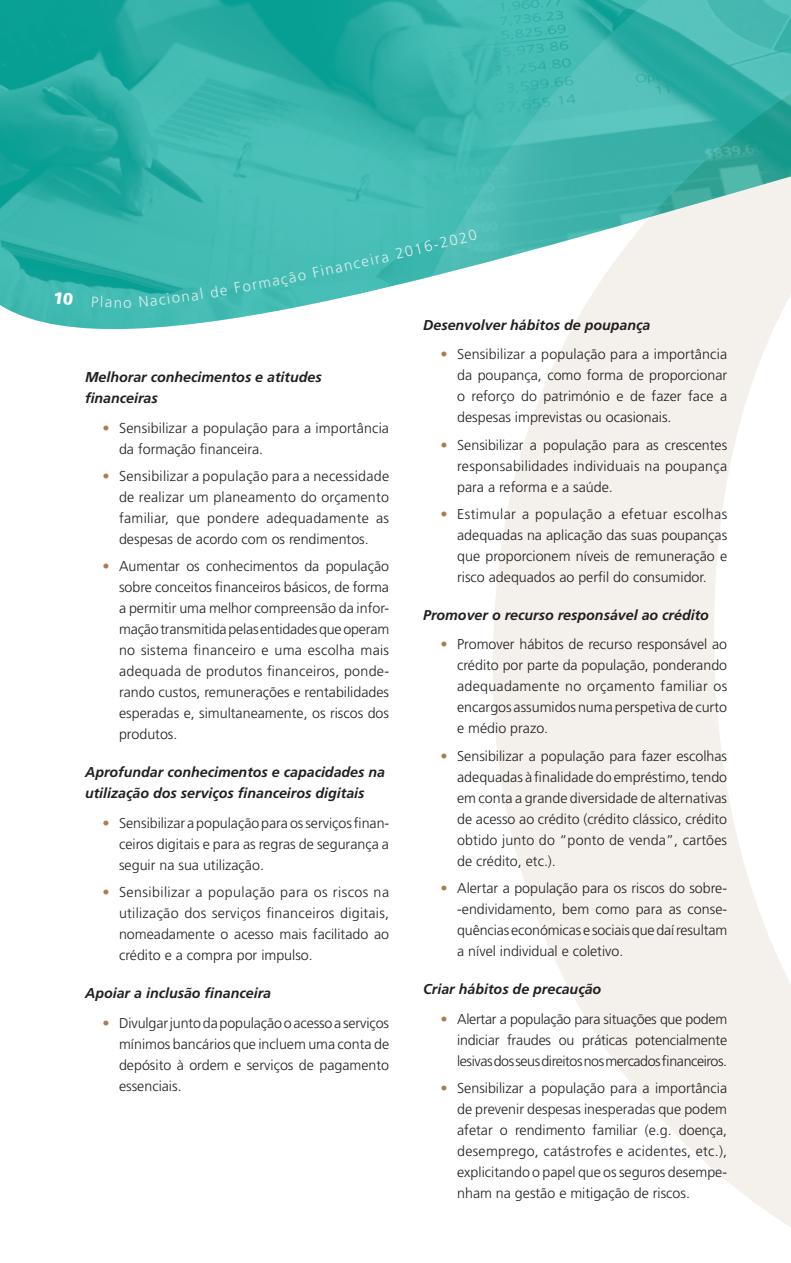
<style>
.page{position:relative;width:791px;height:1263px;background:#fff}
.page>*{position:absolute;margin:0;border:0;box-sizing:border-box;transform-origin:0 0}
.t1{font:300 15px "Frutiger LT Pro";color:#dbeeec}
.t2{font:300 14.25px/21px "Frutiger LT Pro";color:#231f20;text-align:justify}
.Subtitulo_bold_itali{font:italic 700 14.25px/21px "Frutiger LT Pro";color:#231f20}
.s1{font-weight:700;color:#a87d53}
</style>
<div class="page">
<img style="left:0;top:0;width:342px;height:329px">
<svg style="left:342px;top:0;width:151px;height:298px;background:#48bbb3"></svg>
<svg style="left:493px;top:0;width:298px;height:1227px;fill:#f4f0eb"></svg>
<svg style="left:54px;top:292px;width:19px;height:13px"></svg>
<svg style="left:92px;top:296px;width:19px;height:12px"></svg>
<svg style="left:124px;top:300px;width:7px;height:8px"></svg>
<svg style="left:139px;top:288px;width:64px;height:19px"></svg>
<svg style="left:210px;top:282px;width:31px;height:16px"></svg>
<p class="t1" style="left:114px;top:294px;width:10px">n</p>
<p class="t1" style="left:403px;top:244px;width:75px;rotate:-14deg">016-2020</p>
<p class="t1" style="left:333px;top:260px;width:72px;rotate:-13deg">anceira 2</p>
<p class="t1" style="left:287px;top:269px;width:47px;rotate:-12deg">ão Fin</p>
<p class="t1" style="left:241px;top:278px;width:47px;rotate:-11deg">ormaç</p>
<p class="Subtitulo_bold_itali" style="left:85px;top:367px;width:238px">Melhorar conhecimentos e atitudes financeiras</p>
<p class="t2" style="left:119px;top:417px;width:271px;text-indent:-17px"><span class="s1">•</span> Sensibilizar a população para a importância da formação financeira.</p>
<p class="t2" style="left:119px;top:466px;width:272px;text-indent:-17px"><span class="s1">•</span> Sensibilizar a população para a necessidade de realizar um planeamento do orçamento familiar, que pondere adequadamente as despesas de acordo com os rendimentos.</p>
<p class="t2" style="left:119px;top:556px;width:272px;text-indent:-17px"><span class="s1">•</span> Aumentar os conhecimentos da população sobre conceitos financeiros básicos, de forma a permitir uma melhor compreensão da infor&shy;mação transmitida pelas entidades que operam no sistema financeiro e uma escolha mais adequada de produtos financeiros, ponde&shy;rando custos, remunerações e rentabilidades esperadas e, simultaneamente, os riscos dos produtos.</p>
<p class="Subtitulo_bold_itali" style="left:85px;top:762px;width:302px">Aprofundar conhecimentos e capacidades na utilização dos serviços financeiros digitais</p>
<p class="t2" style="left:119px;top:813px;width:271px;text-indent:-17px"><span class="s1">•</span> Sensibilizar a população para os serviços finan&shy;ceiros digitais e para as regras de segurança a seguir na sua utilização.</p>
<p class="t2" style="left:119px;top:882px;width:272px;text-indent:-17px"><span class="s1">•</span> Sensibilizar a população para os riscos na utilização dos serviços financeiros digitais, nomeadamente o acesso mais facilitado ao crédito e a compra por impulso.</p>
<p class="Subtitulo_bold_itali" style="left:85px;top:983px;width:188px">Apoiar a inclusão financeira</p>
<p class="t2" style="left:119px;top:1012px;width:272px;text-indent:-17px"><span class="s1">•</span> Divulgar junto da população o acesso a serviços mínimos bancários que incluem uma conta de depósito à ordem e serviços de pagamento essenciais.</p>
<p class="Subtitulo_bold_itali" style="left:423px;top:314px;width:229px">Desenvolver hábitos de poupança</p>
<p class="t2" style="left:457px;top:344px;width:272px;text-indent:-17px"><span class="s1">•</span> Sensibilizar a população para a importância da poupança, como forma de proporcionar o reforço do património e de fazer face a despesas imprevistas ou ocasionais.</p>
<p class="t2" style="left:457px;top:434px;width:272px;text-indent:-17px"><span class="s1">•</span> Sensibilizar a população para as crescentes responsabilidades individuais na poupança para a reforma e a saúde.</p>
<p class="t2" style="left:457px;top:504px;width:272px;text-indent:-17px"><span class="s1">•</span> Estimular a população a efetuar escolhas adequadas na aplicação das suas poupanças que proporcionem níveis de remuneração e risco adequados ao perfil do consumidor.</p>
<p class="Subtitulo_bold_itali" style="left:423px;top:604px;width:287px">Promover o recurso responsável ao crédito</p>
<p class="t2" style="left:457px;top:634px;width:272px;text-indent:-17px"><span class="s1">•</span> Promover hábitos de recurso responsável ao crédito por parte da população, ponderando adequadamente no orçamento familiar os encargos assumidos numa perspetiva de curto e médio prazo.</p>
<p class="t2" style="left:457px;top:745px;width:272px;text-indent:-17px"><span class="s1">•</span> Sensibilizar a população para fazer escolhas adequadas à finalidade do empréstimo, tendo em conta a grande diversidade de alternativas de acesso ao crédito (crédito clássico, crédito obtido junto do “ponto de venda”, cartões de crédito, etc.).</p>
<p class="t2" style="left:457px;top:878px;width:272px;text-indent:-17px"><span class="s1">•</span> Alertar a população para os riscos do sobre--endividamento, bem como para as conse&shy;quências económicas e sociais que daí resultam a nível individual e coletivo.</p>
<p class="Subtitulo_bold_itali" style="left:423px;top:979px;width:180px">Criar hábitos de precaução</p>
<p class="t2" style="left:457px;top:1008px;width:272px;text-indent:-17px"><span class="s1">•</span> Alertar a população para situações que podem indiciar fraudes ou práticas potencialmente lesivas dos seus direitos nos mercados financeiros.</p>
<p class="t2" style="left:457px;top:1078px;width:272px;text-indent:-17px"><span class="s1">•</span> Sensibilizar a população para a importância de prevenir despesas inesperadas que podem afetar o rendimento familiar (e.g. doença, desemprego, catástrofes e acidentes, etc.), explicitando o papel que os seguros desempe&shy;nham na gestão e mitigação de riscos.</p>
</div>
